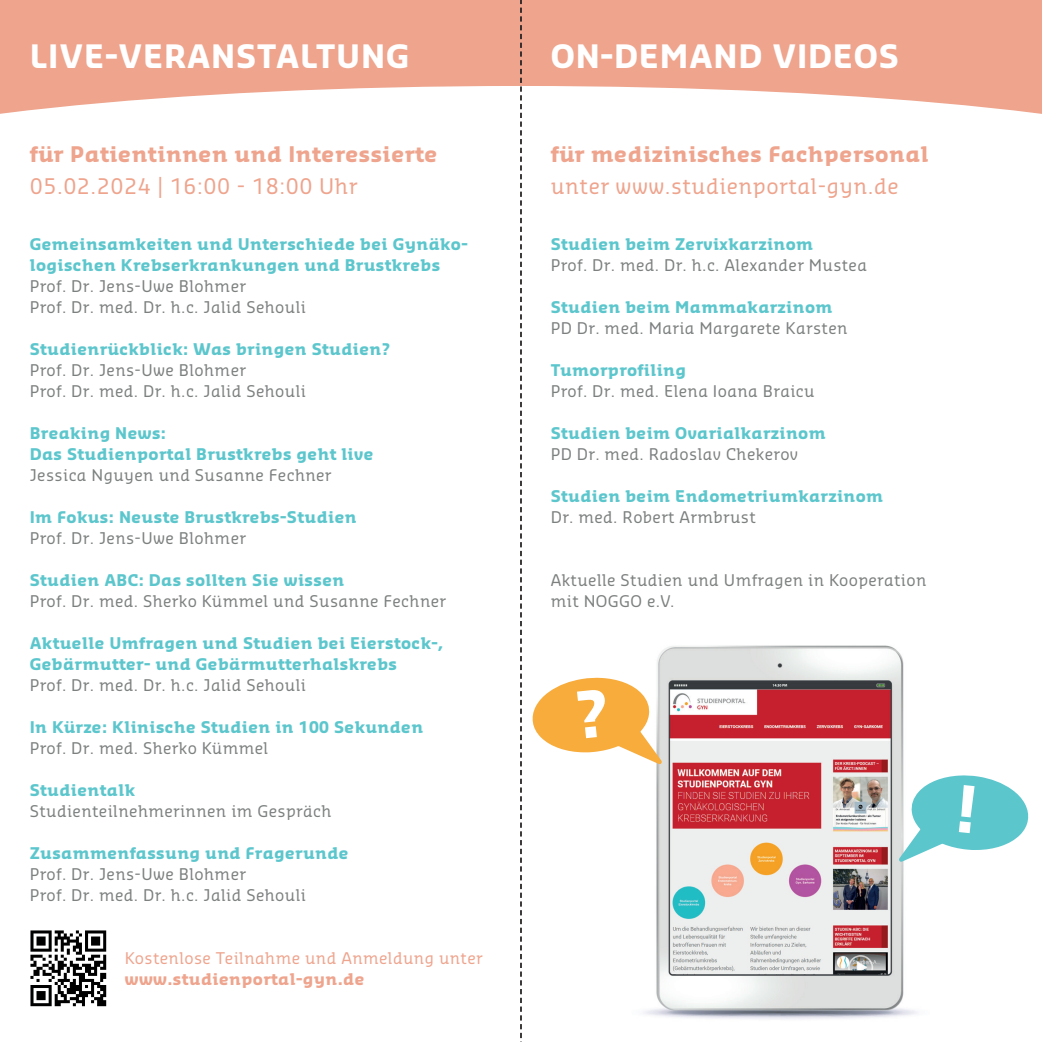
<style>
.page{position:relative;width:1042px;height:1042px;background:#fff}
.page>*{position:absolute;margin:0;border:0;box-sizing:border-box;transform-origin:0 0}
.t1{font:700 31.5px "Sansa Slab";letter-spacing:.025em;color:#fff}
.t2{font:700 21px "Sansa Slab";letter-spacing:.025em;color:#eea48d}
.t3{font:21px "Sansa Slab";letter-spacing:.025em;color:#eea48d}
.t4{font:15.75px/21px "Sansa Slab";letter-spacing:.025em;color:#7c807f}
.t5{font:700 15.75px/21px "Sansa Slab";letter-spacing:.025em;color:#5cc6cd}
.t6{font:15.75px "Sansa Slab";letter-spacing:.025em;color:#eea48d}
.t7{font:700 15.75px "Sansa Slab";letter-spacing:.025em;color:#eea48d}
</style>
<div class="page">
<svg style="left:0;top:0;width:1042px;height:114px;fill:#eea48d"></svg>
<svg style="left:520px;top:0;width:2px;height:1042px"></svg>
<img style="left:30px;top:930px;width:77px;height:77px">
<img style="left:644px;top:645px;width:274px;height:375px">
<svg style="left:898px;top:775px;width:131px;height:87px"></svg>
<svg style="left:532px;top:677px;width:130px;height:87px"></svg>
<h1 class="t1" style="left:30px;top:35px;width:381px">LIVE-VERANSTALTUNG</h1>
<h1 class="t1" style="left:551px;top:35px;width:350px">ON-DEMAND VIDEOS</h1>
<h2 class="t2" style="left:30px;top:141px;width:409px">für Patientinnen und Interessierte</h2>
<h2 class="t3" style="left:30px;top:172px;width:329px">05.02.2024 | 16:00 - 18:00 Uhr</h2>
<p class="t5" style="left:30px;top:233px;width:439px">Gemeinsamkeiten und Unterschiede bei Gynäko&shy;logischen Krebserkrankungen und Brustkrebs</p>
<p class="t4" style="left:30px;top:275px;width:278px">Prof. Dr. Jens-Uwe Blohmer<br>Prof. Dr. med. Dr. h.c. Jalid Sehouli</p>
<p class="t5" style="left:30px;top:338px;width:362px">Studienrückblick: Was bringen Studien?</p>
<p class="t4" style="left:30px;top:358px;width:278px">Prof. Dr. Jens-Uwe Blohmer<br>Prof. Dr. med. Dr. h.c. Jalid Sehouli</p>
<p class="t5" style="left:30px;top:421px;width:345px">Breaking News:<br>Das Studienportal Brustkrebs geht live</p>
<p class="t4" style="left:30px;top:463px;width:303px">Jessica Nguyen und Susanne Fechner</p>
<p class="t5" style="left:30px;top:505px;width:328px">Im Fokus: Neuste Brustkrebs-Studien</p>
<p class="t4" style="left:30px;top:526px;width:218px">Prof. Dr. Jens-Uwe Blohmer</p>
<p class="t5" style="left:30px;top:568px;width:316px">Studien ABC: Das sollten Sie wissen</p>
<p class="t4" style="left:30px;top:589px;width:418px">Prof. Dr. med. Sherko Kümmel und Susanne Fechner</p>
<p class="t5" style="left:30px;top:631px;width:415px">Aktuelle Umfragen und Studien bei Eierstock-,<br>Gebärmutter- und Gebärmutterhalskrebs</p>
<p class="t4" style="left:30px;top:673px;width:278px">Prof. Dr. med. Dr. h.c. Jalid Sehouli</p>
<p class="t5" style="left:30px;top:715px;width:395px">In Kürze: Klinische Studien in 100 Sekunden</p>
<p class="t4" style="left:30px;top:736px;width:240px">Prof. Dr. med. Sherko Kümmel</p>
<p class="t5" style="left:30px;top:778px;width:107px">Studientalk</p>
<p class="t4" style="left:30px;top:799px;width:303px">Studienteilnehmerinnen im Gespräch</p>
<p class="t5" style="left:30px;top:841px;width:320px">Zusammenfassung und Fragerunde</p>
<p class="t4" style="left:30px;top:862px;width:278px">Prof. Dr. Jens-Uwe Blohmer<br>Prof. Dr. med. Dr. h.c. Jalid Sehouli</p>
<p class="t6" style="left:125px;top:947px;width:359px">Kostenlose Teilnahme und Anmeldung unter</p>
<p class="t7" style="left:125px;top:968px;width:241px">www.studienportal-gyn.de</p>
<h2 class="t2" style="left:551px;top:141px;width:379px">für medizinisches Fachpersonal</h2>
<h2 class="t3" style="left:551px;top:172px;width:349px">unter www.studienportal-gyn.de</h2>
<p class="t5" style="left:551px;top:233px;width:264px">Studien beim Zervixkarzinom</p>
<p class="t4" style="left:551px;top:254px;width:318px">Prof. Dr. med. Dr. h.c. Alexander Mustea</p>
<p class="t5" style="left:551px;top:296px;width:283px">Studien beim Mammakarzinom</p>
<p class="t4" style="left:551px;top:317px;width:298px">PD Dr. med. Maria Margarete Karsten</p>
<p class="t5" style="left:551px;top:359px;width:137px">Tumorprofiling</p>
<p class="t4" style="left:551px;top:380px;width:265px">Prof. Dr. med. Elena Ioana Braicu</p>
<p class="t5" style="left:551px;top:422px;width:276px">Studien beim Ovarialkarzinom</p>
<p class="t4" style="left:551px;top:443px;width:249px">PD Dr. med. Radoslav Chekerov</p>
<p class="t5" style="left:551px;top:485px;width:334px">Studien beim Endometriumkarzinom</p>
<p class="t4" style="left:551px;top:506px;width:206px">Dr. med. Robert Armbrust</p>
<p class="t4" style="left:551px;top:569px;width:377px">Aktuelle Studien und Umfragen in Kooperation mit NOGGO e.V.</p>
</div>
